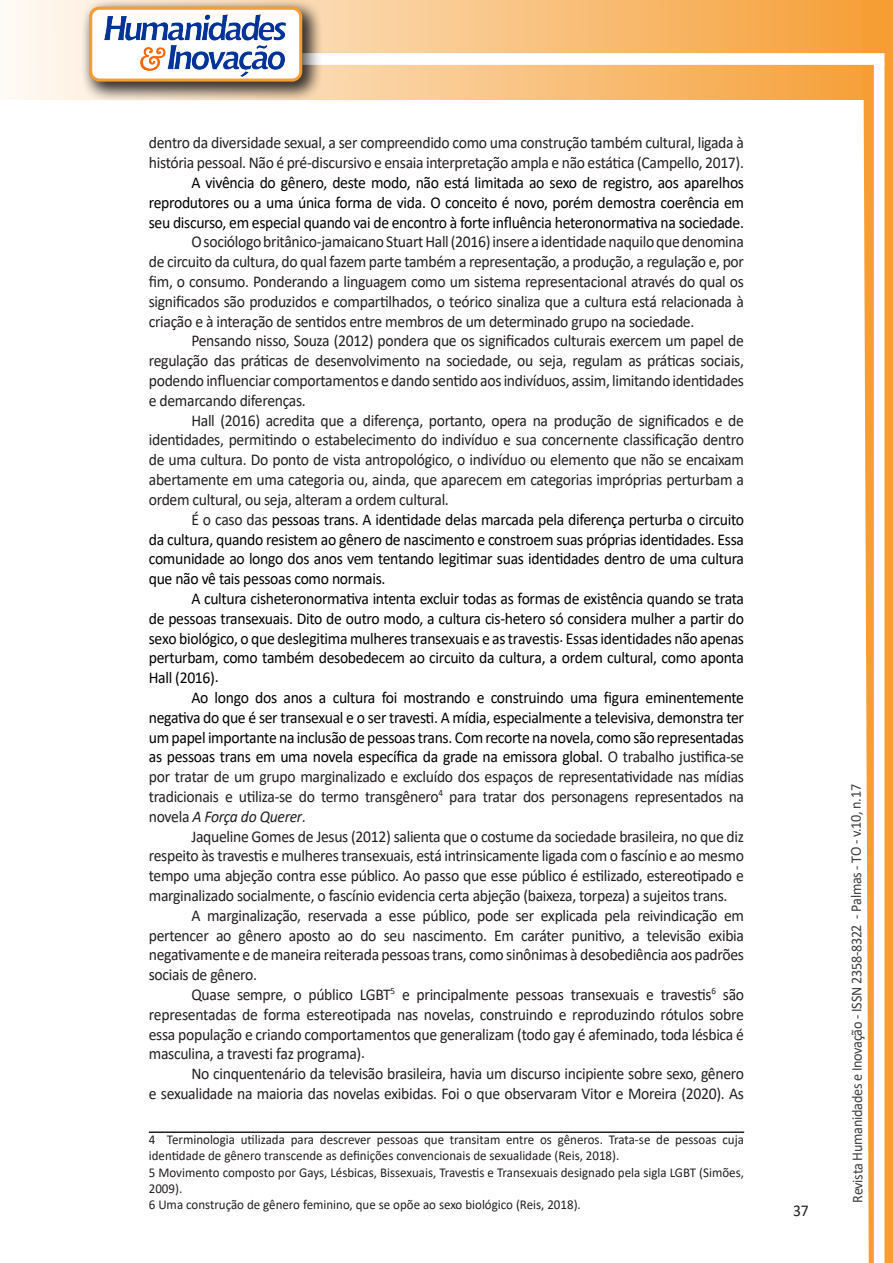
<style>
.page{position:relative;width:893px;height:1263px;background:#fff}
.page>*{position:absolute;margin:0;border:0;box-sizing:border-box;transform-origin:0 0}
.texto{font:16.5px/19.8px "Calibri";letter-spacing:-.02em;color:#231f20;text-align:justify;scale:.95 1}
.texto-2{font:16.5px/19.8px "Calibri";letter-spacing:-.02em;color:#000;text-align:justify;scale:.95 1}
.t1{font:15px "Calibri";letter-spacing:-.025em;color:#3e3e3f;scale:.95 1}
.Rodapé{font:13.5px/16.2px "Calibri";color:#231f20;scale:.96 1}
.s1{color:#231f20}
.s2{font-style:italic;color:#231f20}
</style>
<div class="page">
<svg style="left:5px;top:0;width:858px;height:100px;background:#f9c484"></svg>
<div style="left:302px;top:53px;width:582px;height:12px;background:#fff;border:2px solid #fff"></div>
<svg style="left:863px;top:0;width:30px;height:1263px"></svg>
<div style="left:81px;top:0;width:241px;height:102px;background:#231f20;opacity:.75"></div>
<div style="left:91px;top:8px;width:210px;height:72px;background:#fff;border-radius:9px"></div>
<img style="left:104px;top:14px;width:181px;height:62px">
<div style="left:89px;top:7px;width:213px;height:75px;border:3px solid #f69e34;border-radius:9px"></div>
<hr style="left:149px;top:1131px;width:595px;height:2px;background:#231f20">
<p class="texto" style="left:149px;top:133px;width:628px">dentro da diversidade sexual, a ser compreendido como uma construção também cultural, ligada à história pessoal. Não é pré-discursivo e ensaia interpretação ampla e não estática (Campello, 2017).</p>
<p class="texto-2" style="left:149px;top:172px;width:628px;text-indent:43px">A vivência do gênero, deste modo, não está limitada ao sexo de registro, aos aparelhos reprodutores ou a uma única forma de vida. O conceito é novo, porém demostra coerência em seu discurso, em especial quando vai de encontro à forte influência heteronormativa na sociedade.</p>
<p class="texto" style="left:149px;top:232px;width:628px;text-indent:43px">O sociólogo britânico-jamaicano Stuart Hall (2016) insere a identidade naquilo que denomina de circuito da cultura, do qual fazem parte também a representação, a produção, a regulação e, por fim, o consumo. Ponderando a linguagem como um sistema representacional através do qual os significados são produzidos e compartilhados, o teórico sinaliza que a cultura está relacionada à criação e à interação de sentidos entre membros de um determinado grupo na sociedade.</p>
<p class="texto" style="left:149px;top:331px;width:628px;text-indent:43px">Pensando nisso, Souza (2012) pondera que os significados culturais exercem um papel de regulação das práticas de desenvolvimento na sociedade, ou seja, regulam as práticas sociais, podendo influenciar comportamentos e dando sentido aos indivíduos, assim, limitando identidades e demarcando diferenças.</p>
<p class="texto" style="left:149px;top:410px;width:628px;text-indent:43px">Hall (2016) acredita que a diferença, portanto, opera na produção de significados e de identidades, permitindo o estabelecimento do indivíduo e sua concernente classificação dentro de uma cultura. Do ponto de vista antropológico, o indivíduo ou elemento que não se encaixam abertamente em uma categoria ou, ainda, que aparecem em categorias impróprias perturbam a ordem cultural, ou seja, alteram a ordem cultural.</p>
<p class="texto-2" style="left:149px;top:509px;width:628px;text-indent:43px"><span class="s1">É o caso das</span> pessoas trans. A identidade delas marcada pela diferença perturba o circuito da cultura, quando resistem ao gênero de nascimento e constroem suas próprias identidades. Essa comunidade ao longo dos anos vem tentando legitimar suas identidades dentro de uma cultura que não vê tais pessoas como normais.</p>
<p class="texto-2" style="left:149px;top:588px;width:628px;text-indent:43px">A cultura cisheteronormativa intenta excluir todas as formas de existência quando se trata de pessoas transexuais. Dito de outro modo, a cultura cis-hetero só considera mulher a partir do sexo biológico, o que deslegitima mulheres transexuais e as travestis. Essas identidades não apenas perturbam, como também desobedecem ao circuito da cultura, a ordem cultural, como aponta Hall (2016).</p>
<p class="texto-2" style="left:149px;top:687px;width:628px;text-indent:43px">Ao longo dos anos a cultura foi mostrando e construindo uma figura eminentemente negativa do que é ser transexual e o ser travesti. A mídia, especialmente a televisiva, demonstra ter um papel importante na inclusão de pessoas trans. Com recorte na novela, como são representadas as pessoas trans em uma novela específica da grade na emissora global. <span class="s1">O trabalho justifica-se por tratar de um grupo marginalizado e excluído dos espaços de representatividade nas mídias tradicionais e utiliza-se do termo transgênero</span><sup>4</sup> <span class="s1">para tratar dos personagens representados na novela</span> <span class="s2">A Força do Querer</span><span class="s1">.</span></p>
<p class="texto" style="left:149px;top:826px;width:628px;text-indent:43px">Jaqueline Gomes de Jesus (2012) salienta que o costume da sociedade brasileira, no que diz respeito às travestis e mulheres transexuais, está intrinsicamente ligada com o fascínio e ao mesmo tempo uma abjeção contra esse público. Ao passo que esse público é estilizado, estereotipado e marginalizado socialmente, o fascínio evidencia certa abjeção (baixeza, torpeza) a sujeitos trans.</p>
<p class="texto" style="left:149px;top:905px;width:628px;text-indent:43px">A marginalização, reservada a esse público, pode ser explicada pela reivindicação em pertencer ao gênero aposto ao do seu nascimento. Em caráter punitivo, a televisão exibia negativamente e de maneira reiterada pessoas trans, como sinônimas à desobediência aos padrões sociais de gênero.</p>
<p class="texto" style="left:149px;top:984px;width:628px;text-indent:43px">Quase sempre, o público LGBT<sup>5</sup> e principalmente pessoas transexuais e travestis<sup>6</sup> são representadas de forma estereotipada nas novelas, construindo e reproduzindo rótulos sobre essa população e criando comportamentos que generalizam (todo gay é afeminado, toda lésbica é masculina, a travesti faz programa).</p>
<p class="texto" style="left:149px;top:1063px;width:628px;text-align:right">No cinquentenário da televisão brasileira, havia um discurso incipiente sobre sexo, gênero<br>e sexualidade na maioria das novelas exibidas. Foi o que observaram Vitor e Moreira (2020). As</p>
<p class="Rodapé" style="left:149px;top:1131px;width:621px">4 Terminologia utilizada para descrever pessoas que transitam entre os gêneros. Trata-se de pessoas cuja identidade de gênero transcende as definições convencionais de sexualidade (Reis, 2018).</p>
<p class="Rodapé" style="left:149px;top:1164px;width:621px">5 Movimento composto por Gays, Lésbicas, Bissexuais, Travestis e Transexuais designado pela sigla LGBT (Simões,<br>2009).</p>
<p class="Rodapé" style="left:149px;top:1196px;width:452px">6 Uma construção de gênero feminino, que se opõe ao sexo biológico (Reis, 2018).</p>
<p class="texto" style="left:793px;top:1200px;width:18px">37</p>
<p class="t1" style="left:846px;top:1203px;width:442px;rotate:-90deg">Revista Humanidades e Inovação - ISSN 2358-8322 - Palmas - TO - v.10, n.17</p>
</div>
